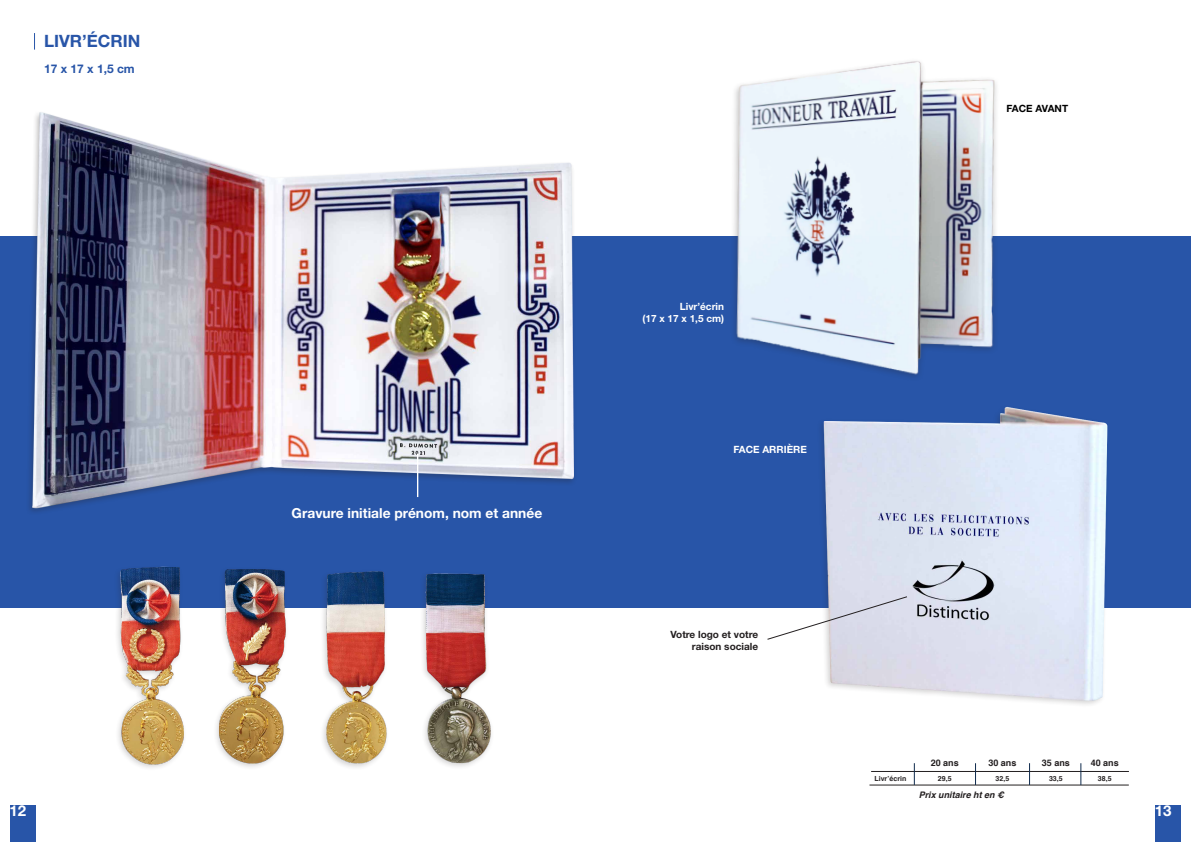
<style>
.page{position:relative;width:1191px;height:842px;background:#fff}
.page>*{position:absolute;margin:0;border:0;box-sizing:border-box;transform-origin:0 0}
.t1{font:700 17px "Helvetica Neue LT Std";color:#2855a8}
.t2{font:700 15px "Helvetica Neue LT Std";color:#fff}
.t3{font:700 13.8px "Helvetica Neue LT Std";color:#fff}
.t4{font:700 12px "Helvetica Neue LT Std";color:#2855a8}
.t5{font:700 10px "Helvetica Neue LT Std";color:#fff}
.t6{font:700 10px/12px "Helvetica Neue LT Std";color:#231f20;text-align:right}
.t7{font:700 10px "Helvetica Neue LT Std";color:#000}
.t8{font:700 9px "Helvetica";color:#231f20}
.t9{font:italic 700 9px "Helvetica";color:#231f20}
.t10{font:700 7px "Helvetica";color:#231f20}
</style>
<div class="page">
<div style="left:0;top:236px;width:1191px;height:371px;background:#2855a8"></div>
<svg style="left:34px;top:33px;width:1px;height:17px"></svg>
<img style="left:29px;top:112px;width:545px;height:400px">
<hr style="left:417px;top:454px;width:1px;height:43px;background:#fff">
<div style="left:10px;top:805px;width:26px;height:37px;background:#2855a8"></div>
<img style="left:104px;top:566px;width:92px;height:201px">
<img style="left:205px;top:569px;width:96px;height:198px">
<div style="left:319px;top:569px;width:71px;height:201px;background:#231f20;opacity:.2"></div>
<img style="left:310px;top:569px;width:83px;height:195px">
<div style="left:419px;top:570px;width:75px;height:200px;background:#231f20;opacity:.2"></div>
<img style="left:409px;top:570px;width:95px;height:194px">
<img style="left:726px;top:407px;width:465px;height:298px">
<img style="left:734px;top:61px;width:263px;height:316px">
<hr style="left:871px;top:771px;width:258px;height:1px;background:#231f20">
<hr style="left:869px;top:785px;width:259px;height:1px;background:#231f20">
<svg style="left:914px;top:763px;width:1px;height:22px"></svg>
<svg style="left:975px;top:763px;width:1px;height:22px"></svg>
<svg style="left:1029px;top:763px;width:1px;height:22px"></svg>
<svg style="left:1080px;top:763px;width:1px;height:22px"></svg>
<svg style="left:766px;top:595px;width:142px;height:45px"></svg>
<div style="left:1155px;top:805px;width:26px;height:37px;background:#2855a8"></div>
<p class="t1" style="left:44px;top:31px;width:98px">LIVR’ÉCRIN</p>
<p class="t4" style="left:44px;top:61px;width:92px">17 x 17 x 1,5 cm</p>
<p class="t2" style="left:10px;top:801px;width:18px">12</p>
<p class="t3" style="left:292px;top:504px;width:252px">Gravure initiale prénom, nom et année</p>
<p class="t7" style="left:1006px;top:102px;width:63px">FACE AVANT</p>
<p class="t5" style="left:680px;top:300px;width:46px">Livr’écrin</p>
<p class="t5" style="left:642px;top:312px;width:83px">(17 x 17 x 1,5 cm)</p>
<p class="t5" style="left:733px;top:443px;width:75px">FACE ARRIÈRE</p>
<p class="t6" style="left:670px;top:628px;width:89px">Votre logo et votre raison sociale</p>
<p class="t8" style="left:930px;top:756px;width:30px">20 ans</p>
<p class="t8" style="left:988px;top:756px;width:30px">30 ans</p>
<p class="t8" style="left:1041px;top:756px;width:30px">35 ans</p>
<p class="t8" style="left:1090px;top:756px;width:30px">40 ans</p>
<p class="t10" style="left:874px;top:773px;width:33px">Livr’écrin</p>
<p class="t10" style="left:938px;top:773px;width:15px">29,5</p>
<p class="t10" style="left:995px;top:773px;width:15px">32,5</p>
<p class="t10" style="left:1049px;top:773px;width:15px">33,5</p>
<p class="t10" style="left:1098px;top:773px;width:15px">38,5</p>
<p class="t9" style="left:918px;top:787px;width:87px">Prix unitaire ht en €</p>
<p class="t2" style="left:1154px;top:801px;width:18px">13</p>
</div>
